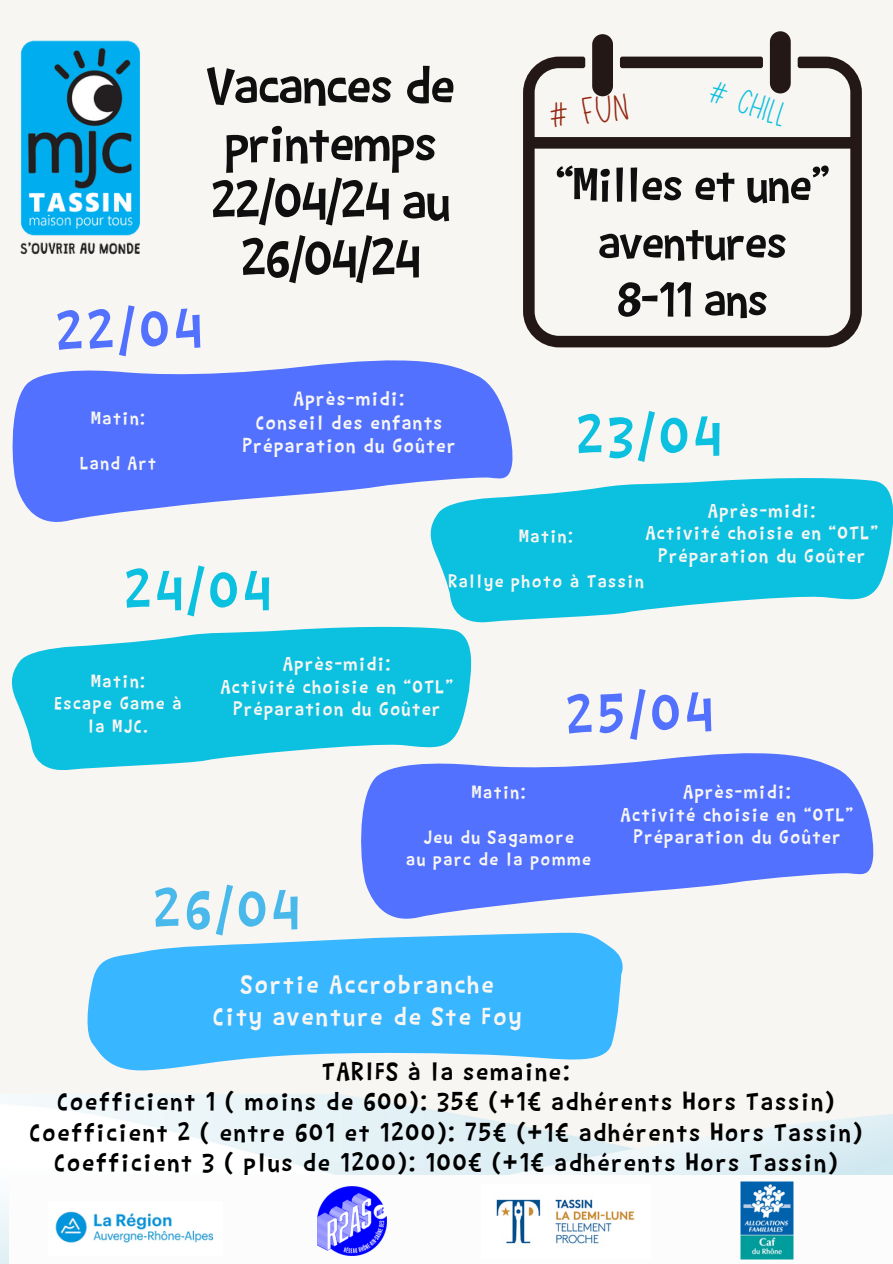
<style>
.page{position:relative;width:893px;height:1264px;background:#fff}
.page>*{position:absolute;margin:0;border:0;box-sizing:border-box;transform-origin:0 0}
.t1{font:60px "Barthowheel";letter-spacing:.08em;color:#0cc0df}
.t2{font:60px "Barthowheel";color:#5271ff}
.t3{font:60px "Barthowheel";color:#49b8ea}
.t4{font:56.7px/57.8px "Barthowheel";letter-spacing:-.015em;color:#0f0f0f;text-align:center}
.t5{font:51.9px/57.4px "Barthowheel";letter-spacing:-.015em;color:#0f0f0f;text-align:center}
.t6{font:32.7px "Louisville";color:#932712}
.t7{font:29.7px "Louisville";color:#0cc0df}
.t8{font:27.9px/31.2px "Barthowheel";letter-spacing:.08em;color:#f8f6f2;text-align:center}
.t9{font:27.75px/30.3px "Barthowheel";letter-spacing:.07em;color:#000;text-align:center}
.t10{font:21.6px "Barthowheel";letter-spacing:.07em;color:#f8f6f2}
.t11{font:21px "Barthowheel";letter-spacing:.07em;color:#f8f6f2}
.t12{font:20.1px "Barthowheel";letter-spacing:.08em;color:#f8f6f2}
</style>
<div class="page">
<div style="left:0;top:0;width:892px;height:1263px;background:#f8f6f2"></div>
<svg style="left:523px;top:57px;width:338px;height:290px"></svg>
<div style="left:592px;top:34px;width:21px;height:62px;background:#231815;border-radius:10px"></div>
<div style="left:769px;top:31px;width:21px;height:62px;background:#231815;border-radius:10px"></div>
<svg style="left:13px;top:360px;width:499px;height:162px;fill:#5271ff"></svg>
<svg style="left:430px;top:478px;width:462px;height:144px;fill:#0cc0df"></svg>
<svg style="left:12px;top:627px;width:459px;height:142px;fill:#0cc0df"></svg>
<svg style="left:361px;top:753px;width:512px;height:165px;fill:#5271ff"></svg>
<img style="left:0;top:1094px;width:892px;height:169px">
<svg style="left:87px;top:932px;width:535px;height:138px;fill:#38b6ff"></svg>
<div style="left:9px;top:1175px;width:883px;height:88px;background:#fcfcfc"></div>
<img style="left:20px;top:40px;width:121px;height:215px">
<img style="left:55px;top:1211px;width:159px;height:32px">
<img style="left:317px;top:1186px;width:70px;height:70px">
<img style="left:740px;top:1181px;width:53px;height:77px">
<img style="left:496px;top:1199px;width:139px;height:45px">
<p class="t4" style="left:207px;top:56px;width:250px">Vacances de printemps<br>22/04/24 au<br>26/04/24</p>
<p class="t2" style="left:55px;top:299px;width:147px;rotate:-2deg">22/04</p>
<p class="t12" style="left:91px;top:407px;width:55px">Matin:</p>
<p class="t12" style="left:80px;top:452px;width:77px">Land Art</p>
<h2 class="t10" style="left:294px;top:387px;width:112px">Après-midi:</h2>
<h3 class="t10" style="left:256px;top:410px;width:188px">Conseil des enfants</h3>
<h1 class="t10" style="left:243px;top:434px;width:214px">Préparation du Goûter</h1>
<h4 class="t6" style="left:546px;top:98px;width:81px;rotate:-7deg"># FUN</h4>
<p class="t7" style="left:714px;top:75px;width:82px;rotate:18deg"># CHILL</p>
<p class="t5" style="left:555px;top:155px;width:276px">“Milles et une” aventures<br>8-11 ans</p>
<p class="t1" style="left:576px;top:402px;width:146px">23/04</p>
<h4 class="t1" style="left:125px;top:557px;width:147px">24/04</h4>
<p class="t11" style="left:708px;top:499px;width:109px">Après-midi:</p>
<h2 class="t11" style="left:645px;top:521px;width:234px">Activité choisie en “OTL”</h2>
<p class="t11" style="left:658px;top:544px;width:208px">Préparation du Goûter</p>
<p class="t12" style="left:519px;top:525px;width:55px">Matin:</p>
<p class="t12" style="left:448px;top:570px;width:197px">Rallye photo à Tassin</p>
<p class="t12" style="left:91px;top:670px;width:55px">Matin:</p>
<p class="t12" style="left:55px;top:692px;width:128px">Escape Game à</p>
<h2 class="t12" style="left:88px;top:715px;width:61px">la MJC.</h2>
<p class="t11" style="left:283px;top:652px;width:109px">Après-midi:</p>
<p class="t11" style="left:221px;top:675px;width:234px">Activité choisie en “OTL”</p>
<p class="t11" style="left:233px;top:697px;width:208px">Préparation du Goûter</p>
<p class="t2" style="left:565px;top:683px;width:148px;rotate:-2deg">25/04</p>
<p class="t12" style="left:471px;top:781px;width:55px">Matin:</p>
<p class="t12" style="left:423px;top:825px;width:152px">Jeu du Sagamore</p>
<p class="t12" style="left:406px;top:848px;width:186px">au parc de la pomme</p>
<p class="t11" style="left:683px;top:780px;width:109px">Après-midi:</p>
<p class="t11" style="left:621px;top:803px;width:234px">Activité choisie en “OTL”</p>
<p class="t11" style="left:633px;top:825px;width:208px">Préparation du Goûter</p>
<p class="t3" style="left:154px;top:876px;width:147px">26/04</p>
<p class="t8" style="left:213px;top:968px;width:310px">Sortie Accrobranche<br>City aventure de Ste Foy</p>
<p class="t9" style="left:30px;top:1055px;width:833px">TARIFS à la semaine:<br>Coefficient 1 ( moins de 600): 35€ (+1€ adhérents Hors Tassin)<br>Coefficient 2 ( entre 601 et 1200): 75€ (+1€ adhérents Hors Tassin)<br>Coefficient 3 ( plus de 1200): 100€ (+1€ adhérents Hors Tassin)</p>
</div>
